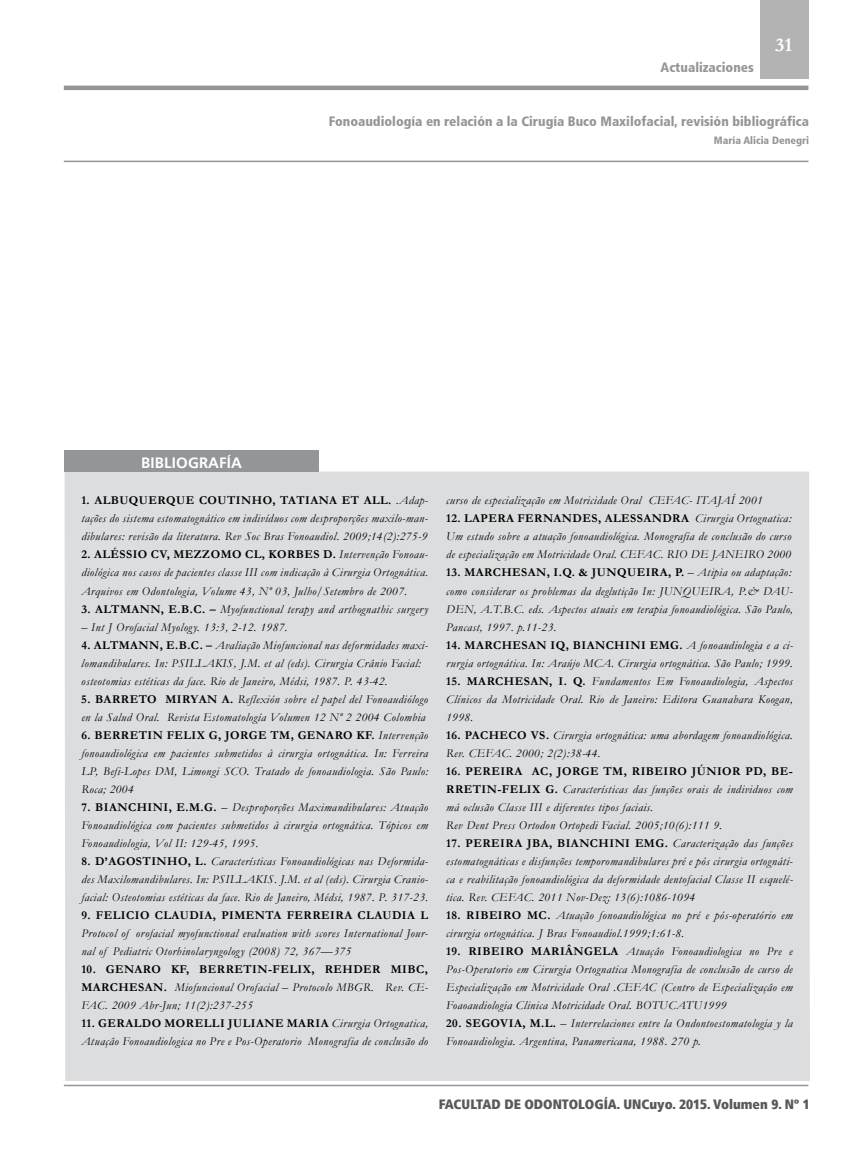
<style>
.page{position:relative;width:851px;height:1149px;background:#fff}
.page>*{position:absolute;margin:0;border:0;box-sizing:border-box;transform-origin:0 0}
.t1{font:700 19.5px "Garamond";color:#fff}
.t2{font:700 15px "Frutiger";letter-spacing:.01em;color:#fff}
.t3{font:900 condensed 13.5px "Frutiger 77";color:#939598}
.t4{font:13.5px "Frutiger 87 Cond Extra Blk";color:#58595b}
.t5{font:italic 12px/18px "Garamond";letter-spacing:.04em;color:#000;text-align:justify}
.t6{font:700 12px "Garamond";letter-spacing:.04em;color:#000}
.t7{font:900 condensed 10.5px "Frutiger 77";color:#939598}
.s1{font-weight:700;font-style:normal}
</style>
<div class="page">
<div style="left:760px;top:0;width:48px;height:79px;background:#b3b3b3"></div>
<hr style="left:64px;top:1084px;width:744px;height:1px;background:#939598">
<div style="left:64px;top:85px;width:744px;height:5px;background:#939598"></div>
<hr style="left:64px;top:160px;width:744px;height:2px;background:#939598">
<div style="left:65px;top:471px;width:744px;height:609px;background:#dcddde"></div>
<div style="left:65px;top:450px;width:254px;height:21px;background:#939598"></div>
<p class="t3" style="left:660px;top:59px;width:95px">Actualizaciones</p>
<p class="t1" style="left:775px;top:32px;width:18px">31</p>
<p class="t3" style="left:329px;top:113px;width:482px">Fonoaudiología en relación a la Cirugía Buco Maxilofacial, revisión bibliográfica</p>
<p class="t7" style="left:713px;top:134px;width:97px">María Alicia Denegri</p>
<p class="t2" style="left:141px;top:454px;width:102px">BIBLIOGRAFÍA</p>
<p class="t5" style="left:81px;top:491px;width:348px;text-indent:260px"><span class="s1">ET ALL.</span> .Adap&shy;tações do sistema estomatognático em indivíduos com desproporções maxilo-man&shy;dibulares: revisão da literatura. Rev Soc Bras Fonoaudiol. 2009;14(2):275-9</p>
<p class="t6" style="left:81px;top:546px;width:38px">2. ALÉSSIO</p>
<p class="t6" style="left:151px;top:546px;width:34px">CV, MEZZOMO</p>
<p class="t6" style="left:81px;top:492px;width:42px">1. ALBUQUERQUE</p>
<p class="t6" style="left:199px;top:492px;width:10px">COU</p>
<p class="t6" style="left:227px;top:492px;width:85px">TINHO, TATIANA</p>
<p class="t5" style="left:81px;top:545px;width:348px;text-indent:164px"><span class="s1">CL, KOR BES D.</span> Intervenção Fonoau&shy;diológica nos casos de pacientes classe III com indicação à Cirurgia Ortognática.<br>Arquivos em Odontologia, Volume 43, Nº 03, Julho/Setembro de 2007.</p>
<p class="t6" style="left:81px;top:600px;width:43px">3. ALTMANN</p>
<p class="t5" style="left:161px;top:599px;width:268px"><span class="s1">, E.B.C. –</span> Myofunctional terapy and arthognathic surgery</p>
<p class="t5" style="left:81px;top:617px;width:208px">– Int J Orofacial Myology. 13:3, 2-12. 1987.</p>
<p class="t6" style="left:81px;top:636px;width:42px">4. ALTMANN</p>
<p class="t5" style="left:81px;top:635px;width:348px;text-align:left;text-indent:78px"><span class="s1">, E.B.C. –</span> Avaliação Miofuncional nas deformidades maxi&shy;lomandibulares. In: PSILLAKIS, J.M. et al (eds). Cirurgia Crânio Facial: osteotomias estéticas da face. Rio de Janeiro, Médsi, 1987. P. 43-42.</p>
<p class="t6" style="left:81px;top:690px;width:32px">5. BARRE</p>
<p class="t6" style="left:139px;top:690px;width:37px">TO MIRYAN</p>
<p class="t5" style="left:81px;top:689px;width:348px;text-align:right"><span class="s1">A.</span> Reflexión sobre el papel del Fonoaudiólogo<br>en la Salud Oral. Revista Estomatología Volumen 12 Nº 2 2004 Colombia</p>
<p class="t6" style="left:81px;top:726px;width:32px">6. BERRE</p>
<p class="t5" style="left:81px;top:725px;width:348px;text-indent:57px"><span class="s1">TIN FELIX G, JORGE TM, GENARO KF.</span> Intervenção fonoaudiológica em pacientes submetidos à cirurgia ortognática. In: Ferreira LP, Befi-Lopes DM, Limongi SCO. Tratado de fonoaudiologia. São Paulo:<br>Roca; 2004</p>
<p class="t6" style="left:81px;top:798px;width:32px">7. BIANC</p>
<p class="t5" style="left:81px;top:797px;width:348px;text-indent:55px"><span class="s1">HINI , E.M.G.</span> – Desproporções Maximandibulares: Atuação Fonoaudiológica com pacientes submetidos à cirurgia ortognática. Tópicos em Fonoaudiologia, Vol II: 129-45, 1995.</p>
<p class="t5" style="left:81px;top:851px;width:348px"><span class="s1">8. D’AGOSTIN HO, L.</span> Características Fonoaudiológicas nas Deformida&shy;des Maxilomandibulares. In: PSILLAKIS. J.M. et al (eds). Cirurgia Cranio&shy;facial: Osteotomias estéticas da face. Rio de Janeiro, Médsi, 1987. P. 317-23.</p>
<p class="t6" style="left:81px;top:906px;width:48px">9. FELICIO</p>
<p class="t6" style="left:155px;top:906px;width:76px">CLAUDIA, PIMEN</p>
<p class="t6" style="left:265px;top:906px;width:39px">TA FERREIRA</p>
<p class="t5" style="left:81px;top:905px;width:348px;text-indent:276px"><span class="s1">CLAUDIA L </span>Protocol of orofacial myofunctional evaluation with scores International Jour&shy;nal of Pediatric Otorhinolaryngology (2008) 72, 367—375</p>
<p class="t6" style="left:81px;top:960px;width:44px">10. GENARO</p>
<p class="t5" style="left:81px;top:959px;width:348px;text-indent:90px"><span class="s1">KF, BERRETIN-FELIX, REHDER MIBC, MARCHESAN.</span> Miofuncional Orofacial – Protocolo MBGR. Rev. CE-FAC. 2009 Abr-Jun; 11(2):237-255</p>
<p class="t6" style="left:81px;top:1014px;width:36px">11. GERA</p>
<p class="t6" style="left:134px;top:1014px;width:42px">LDO MORE</p>
<p class="t6" style="left:204px;top:1014px;width:56px">LLI JULIANE</p>
<p class="t6" style="left:287px;top:1014px;width:10px">MARIA</p>
<p class="t5" style="left:81px;top:1013px;width:348px;text-align:right">Cirurgia Ortognatica,<br>Atuaçâo Fonoaudiologica no Pre e Pos-Operatorio Monografia de conclusão do</p>
<p class="t5" style="left:446px;top:491px;width:318px">curso de especialização em Motricidade Oral CEFAC- ITAJAÍ 2001</p>
<p class="t6" style="left:446px;top:510px;width:36px">12. LAPERA</p>
<p class="t6" style="left:517px;top:510px;width:18px">FERNANDES</p>
<p class="t6" style="left:598px;top:510px;width:33px">, ALESSANDRA</p>
<p class="t5" style="left:446px;top:509px;width:346px;text-indent:249px">Cirurgia Ortognatica:<br>Um estudo sobre a atuação fonoaudiológica. Monografia de conclusão do curso de especialização em Motricidade Oral. CEFAC. RIO DE JANEIRO 2000</p>
<p class="t6" style="left:446px;top:564px;width:29px">13. MARC</p>
<p class="t6" style="left:501px;top:564px;width:21px">HESAN</p>
<p class="t6" style="left:546px;top:564px;width:61px">, I.Q. &amp; JUNQUEIRA</p>
<p class="t5" style="left:446px;top:563px;width:348px;text-align:left;text-indent:222px"><span class="s1">, P.</span> – Atipia ou adaptação: como considerar os problemas da deglutição In: JUNQUEIRA, P.&amp; DAU-DEN, A.T.B.C. eds. Aspectos atuais em terapia fonoaudiológica. São Paulo, Pancast, 1997. p.11-23.</p>
<p class="t6" style="left:446px;top:636px;width:29px">14. MARC</p>
<p class="t6" style="left:501px;top:636px;width:21px">HESAN</p>
<p class="t5" style="left:446px;top:635px;width:348px;text-align:right"><span class="s1">IQ , BIANCHINI EM G.</span> A fonoaudiologia e a ci-<br>rurgia ortognática. In: Araújo MCA. Cirurgia ortognática. São Paulo; 1999.</p>
<p class="t6" style="left:446px;top:672px;width:31px">15. MARC</p>
<p class="t6" style="left:504px;top:672px;width:21px">HESAN</p>
<p class="t5" style="left:446px;top:671px;width:348px;text-indent:103px"><span class="s1">, I. Q.</span> Fundamentos Em Fonoaudiologia, Aspectos Clínicos da Motricidade Oral. Rio de Janeiro: Editora Guanabara Koogan, 1998.</p>
<p class="t6" style="left:446px;top:726px;width:28px">16. PAC</p>
<p class="t6" style="left:488px;top:726px;width:21px">HECO</p>
<p class="t5" style="left:446px;top:725px;width:348px;text-indent:85px"><span class="s1">VS.</span> Cirurgia ortognática: uma abordagem fonoaudiológica.<br>Rev. CEFAC. 2000; 2(2):38-44.</p>
<p class="t6" style="left:446px;top:762px;width:29px">16. PEREIRA</p>
<p class="t5" style="left:446px;top:761px;width:348px;text-align:left;text-indent:86px"><span class="s1">AC , JORGE TM, RIBEIRO JÚNIOR PD, BE-RRETIN-FELIX G.</span> Características das funções orais de individuos com má oclusão Classe III e diferentes tipos faciais.<br>Rev Dent Press Ortodon Ortopedi Facial. 2005;10(6):111 9.</p>
<p class="t6" style="left:446px;top:834px;width:29px">17. PEREIRA</p>
<p class="t6" style="left:527px;top:834px;width:48px">JBA, BIANC</p>
<p class="t6" style="left:598px;top:834px;width:19px">HINI</p>
<p class="t5" style="left:446px;top:833px;width:348px;text-indent:189px"><span class="s1">EM G.</span> Caracterização das funções estomatognáticas e disfunções temporomandibulares pré e pós cirurgia ortognáti&shy;ca e reabilitação fonoaudiológica da deformidade dentofacial Classe II esquelé&shy;tica. Rev. CEFAC. 2011 Nov-Dez; 13(6):1086-1094</p>
<p class="t6" style="left:446px;top:906px;width:52px">18. RIBEIRO</p>
<p class="t5" style="left:446px;top:905px;width:348px;text-indent:81px"><span class="s1">MC .</span> Atuação fonoaudiológica no pré e pós-operatório em cirurgia ortognática. J Bras Fonoaudiol.1999;1:61-8.</p>
<p class="t6" style="left:446px;top:942px;width:54px">19. RIBEIRO</p>
<p class="t6" style="left:531px;top:942px;width:10px">MARI</p>
<p class="t5" style="left:446px;top:941px;width:348px;text-indent:119px"><span class="s1">ÂNGELA</span> Atuaçâo Fonoaudiologica no Pre e Pos-Operatorio em Cirurgia Ortognatica Monografia de conclusão de curso de Especialização em Motricidade Oral .CEFAC (Centro de Especializaçâo em Foaoaudiologia Clinica Motricidade Oral. BOTUCATU1999</p>
<p class="t5" style="left:446px;top:1013px;width:348px"><span class="s1">20. SE GOVIA, M.L.</span> – Interrelaciones entre la Ondontoestomatologia y la<br>Fonoaudiologia. Argentina, Panamericana, 1988. 270 p.</p>
<p class="t4" style="left:438px;top:1095px;width:372px">FACULTAD DE ODONTOLOGÍA. UNCuyo. 2015. Volumen 9. Nº 1</p>
</div>
